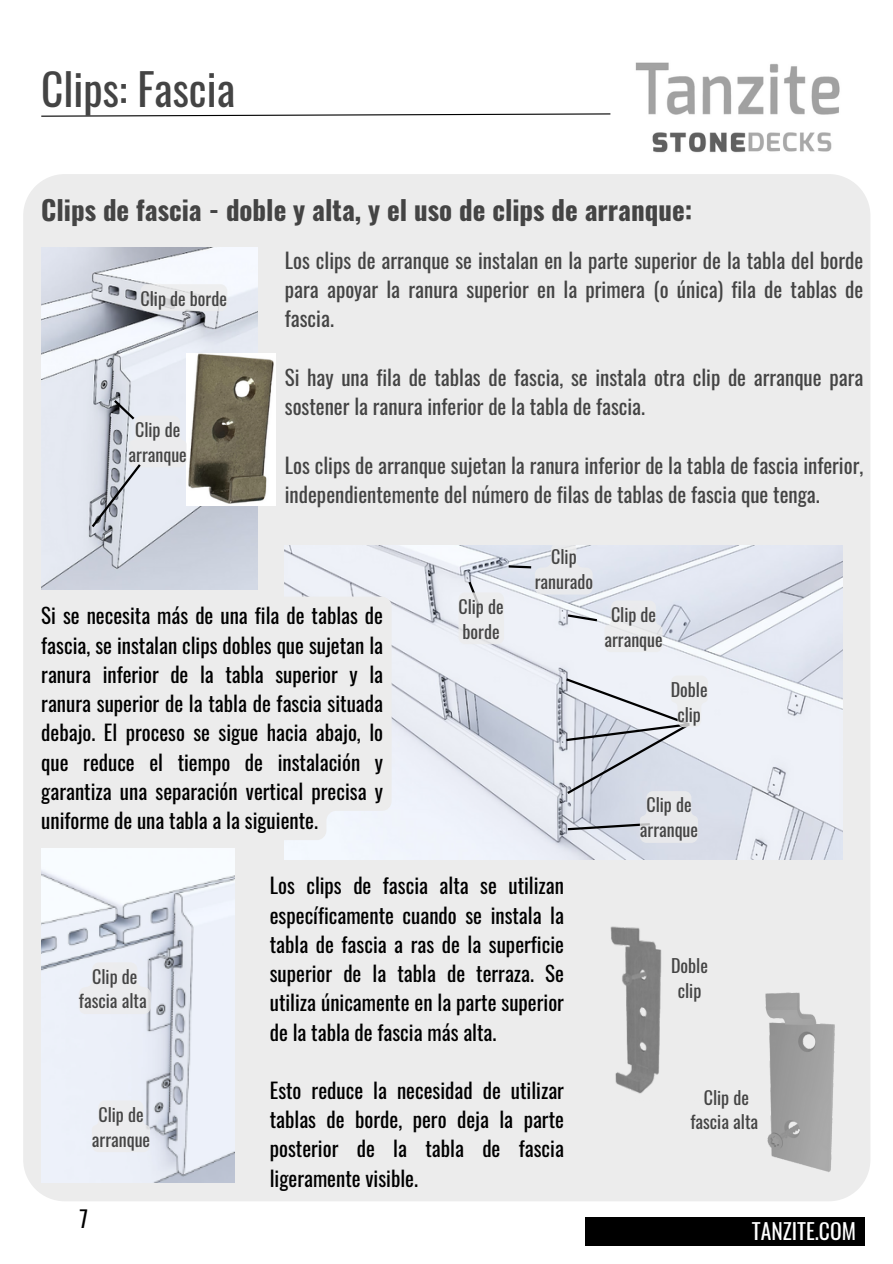
<style>
.page{position:relative;width:893px;height:1264px;background:#fff}
.page>*{position:absolute;margin:0;border:0;box-sizing:border-box;transform-origin:0 0}
.t1{font:43.35px "Oswald";color:#444}
.t2{font:700 27px "Oswald";color:#444}
.t3{font:22.5px "Oswald";color:#000}
.t4{font:21.6px "Oswald";color:#fff}
.t5{font:21px/29.2px "Oswald";color:#000;text-align:justify}
.t6{font:21px/29.2px "Oswald";color:#444}
.t7{font:18px/24.8px "Oswald";color:#444;text-align:center}
</style>
<div class="page">
<div style="left:585px;top:1217px;width:279px;height:28px;background:#000"></div>
<img style="left:635px;top:62px;width:205px;height:91px">
<svg style="left:41px;top:113px;width:570px;height:4px"></svg>
<div style="left:23px;top:174px;width:847px;height:1027px;background:#ececec"></div>
<img style="left:285px;top:545px;width:557px;height:314px">
<img style="left:604px;top:921px;width:118px;height:179px">
<img style="left:737px;top:988px;width:126px;height:193px">
<img style="left:41px;top:848px;width:194px;height:334px">
<img style="left:41px;top:248px;width:216px;height:341px">
<svg style="left:466px;top:579px;width:17px;height:13px"></svg>
<img style="left:186px;top:353px;width:89px;height:152px">
<svg style="left:79px;top:962px;width:72px;height:52px"></svg>
<div style="left:141px;top:284px;width:86px;height:27px;background:#ececec;border-radius:7px"></div>
<div style="left:33px;top:596px;width:358px;height:244px;background:#ececec"></div>
<svg style="left:506px;top:543px;width:86px;height:51px"></svg>
<svg style="left:89px;top:397px;width:98px;height:132px"></svg>
<div style="left:458px;top:592px;width:46px;height:52px;background:#ececec;border-radius:7px"></div>
<svg style="left:565px;top:600px;width:97px;height:52px"></svg>
<svg style="left:563px;top:675px;width:145px;height:167px"></svg>
<svg style="left:92px;top:1100px;width:58px;height:52px"></svg>
<div style="left:671px;top:951px;width:37px;height:52px;background:#ececec"></div>
<div style="left:690px;top:1083px;width:72px;height:51px;background:#ececec"></div>
<p class="t1" style="left:41px;top:56px;width:195px">Clips: Fascia</p>
<p class="t2" style="left:41px;top:189px;width:652px">Clips de fascia - doble y alta, y el uso de clips de arranque:</p>
<p class="t7" style="left:141px;top:285px;width:88px">Clip de borde</p>
<p class="t7" style="left:129px;top:416px;width:60px">Clip de arranque</p>
<p class="t6" style="left:285px;top:245px;width:580px;text-align:justify">Los clips de arranque se instalan en la parte superior de la tabla del borde para apoyar la ranura superior en la primera (o única) fila de tablas de fascia.</p>
<p class="t6" style="left:285px;top:362px;width:580px">Si hay una fila de tablas de fascia, se instala otra clip de arranque para sostener la ranura inferior de la tabla de fascia.</p>
<p class="t6" style="left:285px;top:449px;width:580px">Los clips de arranque sujetan la ranura inferior de la tabla de fascia inferior, independientemente del número de filas de tablas de fascia que tenga.</p>
<p class="t7" style="left:535px;top:543px;width:60px">Clip ranurado</p>
<p class="t5" style="left:41px;top:600px;width:343px">Si se necesita más de una fila de tablas de fascia, se instalan clips dobles que sujetan la ranura inferior de la tabla superior y la ranura superior de la tabla de fascia situada debajo. El proceso se sigue hacia abajo, lo que reduce el tiempo de instalación y garantiza una separación vertical precisa y uniforme de una tabla a la siguiente.</p>
<p class="t7" style="left:458px;top:593px;width:47px;text-align:left">Clip de borde</p>
<p class="t7" style="left:604px;top:601px;width:60px">Clip de arranque</p>
<p class="t7" style="left:670px;top:676px;width:38px">Doble clip</p>
<p class="t7" style="left:639px;top:792px;width:60px">Clip de arranque</p>
<p class="t7" style="left:79px;top:963px;width:69px">Clip de fascia alta</p>
<p class="t7" style="left:92px;top:1101px;width:60px">Clip de arranque</p>
<p class="t3" style="left:79px;top:1201px;width:10px">7</p>
<p class="t5" style="left:270px;top:870px;width:296px">Los clips de fascia alta se utilizan específicamente cuando se instala la tabla de fascia a ras de la superficie superior de la tabla de terraza. Se utiliza únicamente en la parte superior de la tabla de fascia más alta.</p>
<p class="t5" style="left:270px;top:1074px;width:296px">Esto reduce la necesidad de utilizar tablas de borde, pero deja la parte posterior de la tabla de fascia ligeramente visible.</p>
<p class="t7" style="left:671px;top:952px;width:38px">Doble clip</p>
<p class="t7" style="left:690px;top:1084px;width:69px">Clip de fascia alta</p>
<p class="t4" style="left:751px;top:1213px;width:106px">TANZITE.COM</p>
</div>
